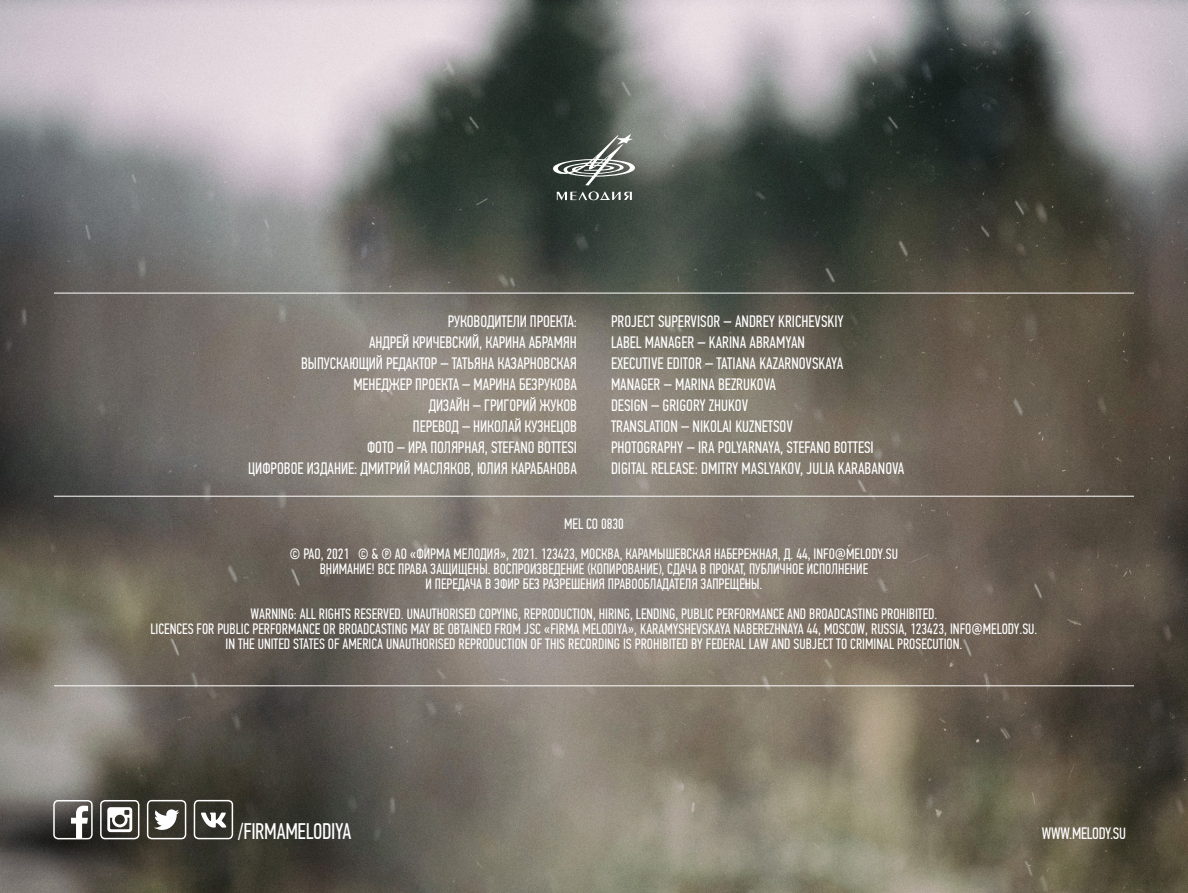
<style>
.page{position:relative;width:1188px;height:893px;background:#fff}
.page>*{position:absolute;margin:0;border:0;box-sizing:border-box;transform-origin:0 0}
.t1{font:22.5px "PF Din Text Comp Pro";letter-spacing:-.01em;color:#fff}
.t2{font:16.5px/21px "PF Din Text Comp Pro";color:#fff;text-align:right}
.t3{font:15px/15px "PF Din Text Comp Pro";color:#fff;text-align:center}
</style>
<div class="page">
<img style="left:0;top:0;width:1188px;height:892px">
<svg style="left:557px;top:191px;width:75px;height:9px"></svg>
<svg style="left:553px;top:134px;width:82px;height:51px;background:#626a64"></svg>
<hr style="left:54px;top:496px;width:1080px;height:1px;background:#fff">
<hr style="left:54px;top:293px;width:1080px;height:1px;background:#fff">
<hr style="left:54px;top:685px;width:1080px;height:1px;background:#fff">
<div style="left:53px;top:800px;width:40px;height:39px;border:2px solid #fff;border-radius:4px"></div>
<svg style="left:71px;top:805px;width:17px;height:33px"></svg>
<div style="left:100px;top:800px;width:39px;height:39px;border:2px solid #fff;border-radius:4px"></div>
<svg style="left:107px;top:807px;width:25px;height:25px"></svg>
<div style="left:147px;top:799px;width:39px;height:40px;border:2px solid #fff;border-radius:4px"></div>
<svg style="left:154px;top:809px;width:25px;height:20px"></svg>
<div style="left:194px;top:799px;width:39px;height:40px;border:2px solid #fff;border-radius:4px"></div>
<svg style="left:201px;top:812px;width:25px;height:15px"></svg>
<p class="t2" style="left:248px;top:311px;width:330px">РУКОВОДИТЕЛИ ПРОЕКТА:<br>АНДРЕЙ КРИЧЕВСКИЙ, КАРИНА АБРАМЯН<br>ВЫПУСКАЮЩИЙ РЕДАКТОР – ТАТЬЯНА КАЗАРНОВСКАЯ МЕНЕДЖЕР ПРОЕКТА – МАРИНА БЕЗРУКОВА<br>ДИЗАЙН – ГРИГОРИЙ ЖУКОВ<br>ПЕРЕВОД – НИКОЛАЙ КУЗНЕЦОВ<br>ФОТО – ИРА ПОЛЯРНАЯ, STEFANO BOTTESI<br>ЦИФРОВОЕ ИЗДАНИЕ: ДМИТРИЙ МАСЛЯКОВ, ЮЛИЯ КАРАБАНОВА</p>
<p class="t2" style="left:611px;top:311px;width:295px;text-align:left">PROJECT SUPERVISOR – ANDREY KRICHEVSKIY<br>LABEL MANAGER – KARINA ABRAMYAN<br>EXECUTIVE EDITOR – TATIANA KAZARNOVSKAYA<br>MANAGER – MARINA BEZRUKOVA<br>DESIGN – GRIGORY ZHUKOV<br>TRANSLATION – NIKOLAI KUZNETSOV<br>PHOTOGRAPHY – IRA POLYARNAYA, STEFANO BOTTESI DIGITAL RELEASE: DMITRY MASLYAKOV, JULIA KARABANOVA</p>
<p class="t3" style="left:290px;top:509px;width:610px;line-height:30px">MEL CO 0830<br>© РАО, 2021 © &amp; ℗ АО «ФИРМА МЕЛОДИЯ», 2021. 123423, МОСКВА, КАРАМЫШЕВСКАЯ НАБЕРЕЖНАЯ, Д. 44, INFO@MELODY.SU</p>
<p class="t3" style="left:320px;top:561px;width:550px">ВНИМАНИЕ! ВСЕ ПРАВА ЗАЩИЩЕНЫ. ВОСПРОИЗВЕДЕНИЕ (КОПИРОВАНИЕ), СДАЧА В ПРОКАТ, ПУБЛИЧНОЕ ИСПОЛНЕНИЕ<br>И ПЕРЕДАЧА В ЭФИР БЕЗ РАЗРЕШЕНИЯ ПРАВООБЛАДАТЕЛЯ ЗАПРЕЩЕНЫ.</p>
<p class="t3" style="left:150px;top:606px;width:889px">WARNING: ALL RIGHTS RESERVED. UNAUTHORISED COPYING, REPRODUCTION, HIRING, LENDING, PUBLIC PERFORMANCE AND BROADCASTING PROHIBITED.<br>LICENCES FOR PUBLIC PERFORMANCE OR BROADCASTING MAY BE OBTAINED FROM JSC «FIRMA MELODIYA», KARAMYSHEVSKAYA NABEREZHNAYA 44, MOSCOW, RUSSIA, 123423, INFO@MELODY.SU.<br>IN THE UNITED STATES OF AMERICA UNAUTHORISED REPRODUCTION OF THIS RECORDING IS PROHIBITED BY FEDERAL LAW AND SUBJECT TO CRIMINAL PROSECUTION.</p>
<h1 class="t1" style="left:238px;top:818px;width:115px">/FIRMAMELODIYA</h1>
<p class="t2" style="left:1042px;top:823px;width:86px">WWW.MELODY.SU</p>
</div>
